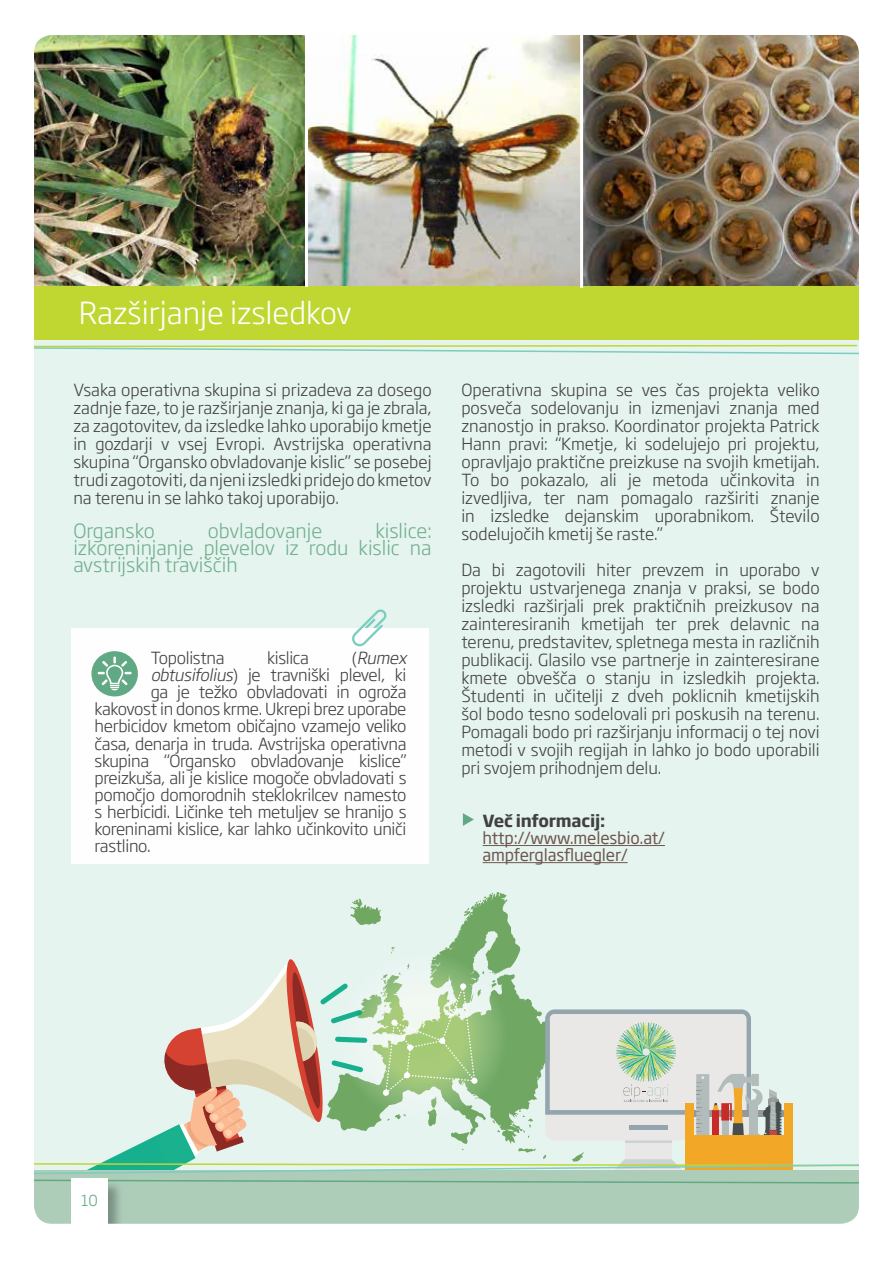
<style>
.page{position:relative;width:893px;height:1263px;background:#fff}
.page>*{position:absolute;margin:0;border:0;box-sizing:border-box;transform-origin:0 0}
.t1{font:300 30px "Soho Gothic Pro";color:#fff}
.t2{font:300 19.5px/17.1px "Soho Gothic Pro";color:#72af8e;text-align:justify}
.t3{font:300 16.5px/18px "Soho Gothic Pro";letter-spacing:-.02em;color:#414042;text-align:justify}
.t4{font:300 16.5px/18px "Soho Gothic Std";color:#414042;text-align:justify}
.t5{font:16.5px/17.1px "Soho Gothic Std";letter-spacing:-.01em;color:#6e584f}
.t6{font:700 16.5px "Soho Gothic Pro";letter-spacing:-.01em;color:#414042}
.t7{font:italic 300 16.5px "Soho Gothic Pro";color:#414042}
.t8{font:300 15px "Soho Gothic Pro";color:#61a984}
.s1{font-style:normal}
.s2{font-style:italic}
</style>
<div class="page">
<img style="left:34px;top:35px;width:825px;height:1189px">
<h1 class="t1" style="left:79px;top:290px;width:274px">Razširjanje izsledkov</h1>
<p class="t4" style="left:73px;top:381px;width:360px">Vsaka operativna skupina si prizadeva za dosego zadnje faze, to je razširjanje znanja, ki ga je zbrala, za zagotovitev, da izsledke lahko uporabijo kmetje in gozdarji v vsej Evropi. Avstrijska operativna skupina “Organsko obvladovanje kislic” se posebej trudi zagotoviti, da njeni izsledki pridejo do kmetov na terenu in se lahko takoj uporabijo.</p>
<p class="t2" style="left:73px;top:521px;width:83px">Organsko</p>
<p class="t2" style="left:208px;top:521px;width:116px">obvladovanje</p>
<p class="t2" style="left:73px;top:521px;width:360px;text-indent:302px">kislice: izkoreninjanje plevelov iz rodu kislic na avstrijskih traviščih</p>
<p class="t3" style="left:151px;top:648px;width:75px">Topolistna</p>
<p class="t3" style="left:267px;top:648px;width:43px">kislica</p>
<p class="t7" style="left:352px;top:645px;width:60px"><span class="s1">(</span> Rumex</p>
<p class="t3" style="left:151px;top:665px;width:257px"><span class="s2">obtusifolius</span>) je travniški plevel, ki</p>
<p class="t3" style="left:151px;top:682px;width:257px">ga je težko obvladovati in ogroža</p>
<p class="t3" style="left:95px;top:699px;width:313px">kakovost in donos krme. Ukrepi brez uporabe</p>
<p class="t3" style="left:95px;top:716px;width:313px">herbicidov kmetom običajno vzamejo veliko</p>
<p class="t3" style="left:95px;top:733px;width:313px">časa, denarja in truda. Avstrijska operativna</p>
<p class="t3" style="left:95px;top:751px;width:313px">skupina “Organsko obvladovanje kislice”</p>
<p class="t3" style="left:95px;top:768px;width:313px">preizkuša, ali je kislice mogoče obvladovati s</p>
<p class="t3" style="left:95px;top:785px;width:313px">pomočjo domorodnih steklokrilcev namesto</p>
<p class="t3" style="left:95px;top:802px;width:313px">s herbicidi. Ličinke teh metuljev se hranijo s</p>
<p class="t3" style="left:95px;top:819px;width:313px">koreninami kislice, kar lahko učinkovito uniči</p>
<p class="t3" style="left:95px;top:836px;width:58px">rastlino.</p>
<p class="t3" style="left:461px;top:380px;width:360px">Operativna skupina se ves čas projekta veliko posveča sodelovanju in izmenjavi znanja med znanostjo in prakso. Koordinator projekta Patrick Hann pravi: “Kmetje, ki sodelujejo pri projektu, opravljajo praktične preizkuse na svojih kmetijah.<br>To bo pokazalo, ali je metoda učinkovita in izvedljiva, ter nam pomagalo razširiti znanje in izsledke dejanskim uporabnikom. Število sodelujočih kmetij še raste.”</p>
<p class="t3" style="left:461px;top:560px;width:360px">Da bi zagotovili hiter prevzem in uporabo v projektu ustvarjenega znanja v praksi, se bodo izsledki razširjali prek praktičnih preizkusov na zainteresiranih kmetijah ter prek delavnic na terenu, predstavitev, spletnega mesta in različnih publikacij. Glasilo vse partnerje in zainteresirane kmete obvešča o stanju in izsledkih projekta.<br>Študenti in učitelji z dveh poklicnih kmetijskih šol bodo tesno sodelovali pri poskusih na terenu.<br>Pomagali bodo pri razširjanju informacij o tej novi metodi v svojih regijah in lahko jo bodo uporabili pri svojem prihodnjem delu.</p>
<p class="t6" style="left:483px;top:807px;width:124px">Več informacij:</p>
<p class="t5" style="left:483px;top:829px;width:184px">http://www.melesbio.at/ ampferglasfluegler/</p>
<p class="t8" style="left:81px;top:1188px;width:18px">10</p>
</div>
